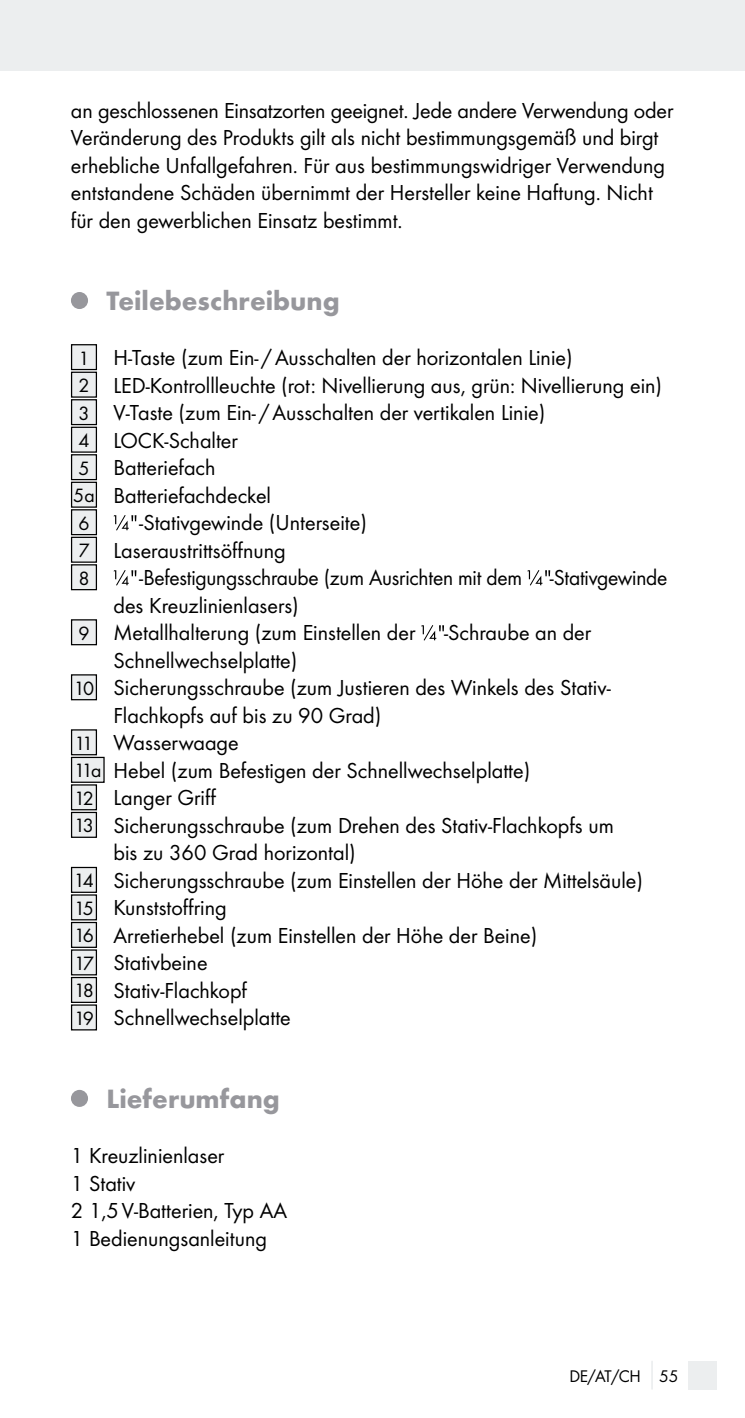
<style>
.page{position:relative;width:745px;height:1418px;background:#fff}
.page>*{position:absolute;margin:0;border:0;box-sizing:border-box;transform-origin:0 0}
.t1{font:700 27.5px "Futura";color:#97979c}
.t2{font:22.5px/27.5px "Futura Boo";color:#000}
.t3{font:20px "Futura Boo";color:#000}
.t4{font:17.5px "Futura Boo";letter-spacing:-.03em;color:#000}
.s1{font-size:20px}
</style>
<div class="page">
<div style="left:0;top:0;width:744px;height:71px;background:#eceeef"></div>
<div style="left:687px;top:1361px;width:29px;height:28px;background:#eceeef"></div>
<svg style="left:651px;top:1361px;width:1px;height:28px"></svg>
<div style="left:71px;top:292px;width:17px;height:17px;background:#97979c;border-radius:50%"></div>
<div style="left:71px;top:345px;width:25px;height:24px;background:#eceeef"></div>
<div style="left:71px;top:344px;width:26px;height:26px;border:1px solid #000"></div>
<div style="left:71px;top:372px;width:25px;height:25px;background:#eceeef"></div>
<div style="left:71px;top:371px;width:26px;height:27px;border:1px solid #000"></div>
<div style="left:71px;top:400px;width:25px;height:24px;background:#eceeef"></div>
<div style="left:71px;top:399px;width:26px;height:26px;border:1px solid #000"></div>
<div style="left:71px;top:427px;width:25px;height:25px;background:#eceeef"></div>
<div style="left:71px;top:426px;width:26px;height:27px;border:1px solid #000"></div>
<div style="left:71px;top:455px;width:25px;height:24px;background:#eceeef"></div>
<div style="left:71px;top:454px;width:26px;height:26px;border:1px solid #000"></div>
<div style="left:71px;top:482px;width:25px;height:25px;background:#eceeef"></div>
<div style="left:71px;top:481px;width:26px;height:27px;border:1px solid #000"></div>
<div style="left:71px;top:510px;width:25px;height:24px;background:#eceeef"></div>
<div style="left:71px;top:509px;width:26px;height:26px;border:1px solid #000"></div>
<svg style="left:113px;top:515px;width:23px;height:15px"></svg>
<div style="left:71px;top:537px;width:25px;height:25px;background:#eceeef"></div>
<div style="left:71px;top:536px;width:26px;height:27px;border:1px solid #000"></div>
<div style="left:71px;top:565px;width:25px;height:24px;background:#eceeef"></div>
<div style="left:71px;top:564px;width:26px;height:26px;border:1px solid #000"></div>
<svg style="left:113px;top:570px;width:23px;height:15px"></svg>
<svg style="left:527px;top:570px;width:23px;height:15px"></svg>
<div style="left:71px;top:620px;width:25px;height:24px;background:#eceeef"></div>
<div style="left:71px;top:619px;width:26px;height:26px;border:1px solid #000"></div>
<svg style="left:421px;top:625px;width:23px;height:15px"></svg>
<div style="left:71px;top:675px;width:25px;height:24px;background:#eceeef"></div>
<div style="left:71px;top:674px;width:26px;height:26px;border:1px solid #000"></div>
<div style="left:71px;top:730px;width:25px;height:24px;background:#eceeef"></div>
<div style="left:71px;top:729px;width:26px;height:26px;border:1px solid #000"></div>
<div style="left:71px;top:757px;width:33px;height:25px;background:#eceeef"></div>
<div style="left:71px;top:756px;width:34px;height:27px;border:1px solid #000"></div>
<div style="left:71px;top:785px;width:25px;height:24px;background:#eceeef"></div>
<div style="left:71px;top:784px;width:26px;height:26px;border:1px solid #000"></div>
<div style="left:71px;top:812px;width:25px;height:25px;background:#eceeef"></div>
<div style="left:71px;top:811px;width:26px;height:27px;border:1px solid #000"></div>
<div style="left:71px;top:867px;width:25px;height:25px;background:#eceeef"></div>
<div style="left:71px;top:866px;width:26px;height:27px;border:1px solid #000"></div>
<div style="left:71px;top:895px;width:25px;height:24px;background:#eceeef"></div>
<div style="left:71px;top:894px;width:26px;height:26px;border:1px solid #000"></div>
<div style="left:71px;top:922px;width:25px;height:25px;background:#eceeef"></div>
<div style="left:71px;top:921px;width:26px;height:27px;border:1px solid #000"></div>
<div style="left:71px;top:950px;width:25px;height:24px;background:#eceeef"></div>
<div style="left:71px;top:949px;width:26px;height:26px;border:1px solid #000"></div>
<div style="left:71px;top:977px;width:25px;height:25px;background:#eceeef"></div>
<div style="left:71px;top:976px;width:26px;height:27px;border:1px solid #000"></div>
<div style="left:71px;top:1005px;width:25px;height:24px;background:#eceeef"></div>
<div style="left:71px;top:1004px;width:26px;height:26px;border:1px solid #000"></div>
<div style="left:71px;top:1089px;width:17px;height:17px;background:#97979c;border-radius:50%"></div>
<p class="t2" style="left:71px;top:96px;width:603px">an geschlossenen Einsatzorten geeignet. Jede andere Verwendung oder Veränderung des Produkts gilt als nicht bestimmungsgemäß und birgt erhebliche Unfallgefahren. Für aus bestimmungswidriger Verwendung entstandene Schäden übernimmt der Hersteller keine Haftung. Nicht<br>fü r den gewerblichen Einsatz bestimmt.</p>
<p class="t1" style="left:106px;top:284px;width:234px">Teilebeschreibung</p>
<p class="t2" style="left:73px;top:344px;width:590px"><span class="s1">1</span> H-Taste (zum Ein- /Ausschalten der horizontalen Linie)<br><span class="s1">2</span> LED-Kontrollleuchte (rot: Nivellierung aus, grün: Nivellierung ein)<br><span class="s1">3</span> V-Taste (zum Ein- /Ausschalten der vertikalen Linie)<br><span class="s1">4</span> LOCK-Schalter<br><span class="s1">5</span> Batteriefach<br><span class="s1">5a</span> Batteriefachdeckel</p>
<p class="t3" style="left:78px;top:511px;width:13px">6</p>
<p class="t2" style="left:78px;top:509px;width:290px;text-indent:61px">-Stativgewinde (Unterseite)<br><span class="s1">7</span> Laseraustrittsöffnung</p>
<p class="t3" style="left:78px;top:566px;width:13px">8</p>
<p class="t2" style="left:139px;top:564px;width:529px">-Befestigungsschraube (zum Ausrichten mit dem -Stativgewinde</p>
<p class="t2" style="left:113px;top:591px;width:187px">des Kreuzlinienlasers)</p>
<p class="t2" style="left:78px;top:619px;width:338px"><span class="s1">9</span> Metallhalterung (zum Einstellen der</p>
<p class="t2" style="left:444px;top:619px;width:149px">-Schraube an der</p>
<p class="t2" style="left:113px;top:646px;width:185px">Schnellwechselplatte)</p>
<p class="t2" style="left:74px;top:674px;width:538px"><span class="s1">10</span> Sicherungsschraube (zum Justieren des Winkels des Stativ-</p>
<p class="t2" style="left:113px;top:701px;width:269px">Flachkopfs auf bis zu 90 Grad)</p>
<p class="t2" style="left:75px;top:729px;width:165px"><span class="s1">11</span> Wasserwaage</p>
<p class="t2" style="left:74px;top:756px;width:457px"><span class="s1">11a</span> Hebel (zum Befestigen der Schnellwechselplatte)</p>
<p class="t2" style="left:74px;top:784px;width:143px"><span class="s1">12</span> Langer Griff</p>
<p class="t2" style="left:74px;top:811px;width:541px"><span class="s1">13</span> Sicherungsschraube (zum Drehen des Stativ-Flachkopfs um</p>
<p class="t2" style="left:113px;top:839px;width:243px">bis zu 360 Grad horizontal)</p>
<p class="t2" style="left:74px;top:866px;width:570px"><span class="s1">14</span> Sicherungsschraube (zum Einstellen der Höhe der Mittelsäule)</p>
<p class="t2" style="left:74px;top:894px;width:154px"><span class="s1">15</span> Kunststoffring</p>
<p class="t2" style="left:74px;top:921px;width:464px"><span class="s1">16</span> Arretierhebel (zum Einstellen der Höhe der Beine)</p>
<p class="t2" style="left:74px;top:949px;width:135px"><span class="s1">17</span> Stativbeine</p>
<p class="t2" style="left:74px;top:976px;width:174px"><span class="s1">18</span> Stativ-Flachkopf</p>
<p class="t2" style="left:74px;top:1004px;width:218px"><span class="s1">19</span> Schnellwechselplatte</p>
<p class="t1" style="left:106px;top:1081px;width:175px">Lieferumfang</p>
<p class="t2" style="left:71px;top:1141px;width:217px">1 Kreuzlinienlaser<br>1 Stativ<br>2 1,5V-Batterien, Typ AA<br>1 Bedienungsanleitung</p>
<p class="t4" style="left:569px;top:1365px;width:110px">DE/AT/CH 55</p>
</div>
